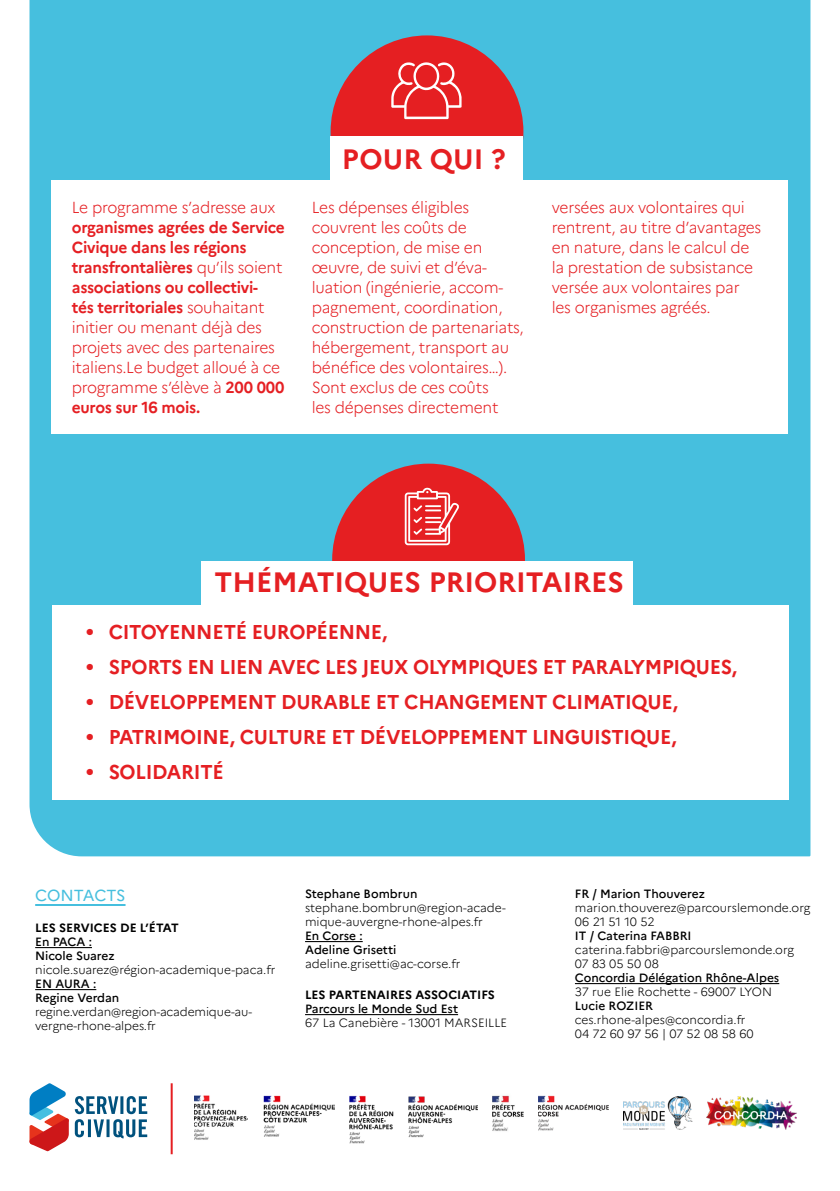
<style>
.page{position:relative;width:840px;height:1191px;background:#fff}
.page>*{position:absolute;margin:0;border:0;box-sizing:border-box;transform-origin:0 0}
.t1{font:700 28px "Marianne";color:#e51f22}
.t2{font:700 20px "Marianne";letter-spacing:-.015em;color:#e51f23}
.t3{font:300 16px/20px "Marianne";letter-spacing:-.015em;color:#e51f23}
.t4{font:700 16px/20px "Marianne";letter-spacing:-.015em;color:#e51f23}
.t5{font:16px "Marianne";letter-spacing:-.015em;color:#46bfde}
.t6{font:300 12px/14px "Marianne";color:#000}
.t7{font:500 12px/14px "Marianne";color:#000}
.t8{font:700 12px "Marianne";color:#000}
.s1{font-weight:300}
</style>
<div class="page">
<div style="left:29px;top:0;width:781px;height:856px;background:#46bfde"></div>
<hr style="left:35px;top:904px;width:90px;height:2px;background:#46bfde">
<hr style="left:35px;top:947px;width:57px;height:1px;background:#000">
<hr style="left:35px;top:989px;width:61px;height:1px;background:#000">
<hr style="left:305px;top:941px;width:57px;height:1px;background:#000">
<hr style="left:305px;top:1014px;width:153px;height:1px;background:#000">
<hr style="left:574px;top:983px;width:204px;height:1px;background:#000">
<img style="left:538px;top:1095px;width:70px;height:36px">
<img style="left:492px;top:1095px;width:31px;height:36px">
<img style="left:706px;top:1096px;width:89px;height:33px">
<img style="left:408px;top:1096px;width:69px;height:42px">
<img style="left:264px;top:1095px;width:70px;height:41px">
<img style="left:623px;top:1096px;width:69px;height:33px">
<img style="left:194px;top:1095px;width:53px;height:45px">
<img style="left:349px;top:1095px;width:44px;height:49px">
<svg style="left:29px;top:1083px;width:40px;height:68px"></svg>
<svg style="left:75px;top:1096px;width:72px;height:42px"></svg>
<hr style="left:170px;top:1083px;width:2px;height:71px;background:#e51f22">
<div style="left:330px;top:35px;width:193px;height:193px;background:#e51f22;border-radius:50%"></div>
<div style="left:332px;top:463px;width:192px;height:193px;background:#e51f22;border-radius:50%"></div>
<div style="left:330px;top:136px;width:193px;height:44px;background:#fff"></div>
<div style="left:51px;top:180px;width:735px;height:253px;background:#fff"></div>
<svg style="left:391px;top:62px;width:71px;height:58px"></svg>
<div style="left:201px;top:561px;width:431px;height:44px;background:#fff"></div>
<div style="left:52px;top:605px;width:735px;height:194px;background:#fff"></div>
<svg style="left:404px;top:488px;width:55px;height:57px"></svg>
<p class="t3" style="left:72px;top:197px;width:205px">Le programme s’adresse aux</p>
<p class="t4" style="left:72px;top:217px;width:214px">organismes agrées de Service<br>Civique dans les régions transfrontalières <span class="s1">qu’ils soient </span>associations ou collectivi-<br>tés territoriales <span class="s1">souhaitant initier ou menant déjà des projets avec des partenaires italiens.Le budget alloué à ce programme s’élève à</span> 200 000 euros sur 16 mois.</p>
<h1 class="t1" style="left:342px;top:142px;width:165px">POUR QUI ?</h1>
<p class="t3" style="left:311px;top:197px;width:213px">Les dépenses éligibles couvrent les coûts de conception, de mise en œuvre, de suivi et d’éva&shy;luation (ingénierie, accom&shy;pagnement, coordination, construction de partenariats, hébergement, transport au bénéfice des volontaires…).<br>Sont exclus de ces coûts<br>les dépenses directement</p>
<p class="t3" style="left:551px;top:197px;width:211px">versées aux volontaires qui rentrent, au titre d’avantages en nature, dans le calcul de la prestation de subsistance versée aux volontaires par les organismes agréés.</p>
<h1 class="t1" style="left:214px;top:564px;width:411px">THÉMATIQUES PRIORITAIRES</h1>
<p class="t2" style="left:86px;top:619px;width:303px">• CITOYENNETÉ EUROPÉENNE,</p>
<p class="t2" style="left:86px;top:654px;width:652px">• SPORTS EN LIEN AVEC LES JEUX OLYMPIQUES ET PARALYMPIQUES,</p>
<p class="t2" style="left:86px;top:689px;width:593px">• DÉVELOPPEMENT DURABLE ET CHANGEMENT CLIMATIQUE,</p>
<p class="t2" style="left:86px;top:724px;width:591px">• PATRIMOINE, CULTURE ET DÉVELOPPEMENT LINGUISTIQUE,</p>
<p class="t2" style="left:86px;top:759px;width:139px">• SOLIDARITÉ</p>
<p class="t5" style="left:35px;top:885px;width:92px">CONTACTS</p>
<p class="t8" style="left:35px;top:920px;width:145px">LES SERVICES DE L’ÉTAT</p>
<p class="t7" style="left:35px;top:934px;width:81px">En PACA :<br>Nicole Suarez</p>
<p class="t6" style="left:35px;top:962px;width:241px">nicole.suarez@région-academique-paca.fr</p>
<p class="t7" style="left:35px;top:976px;width:86px">EN AURA :<br>Regine Verdan</p>
<p class="t6" style="left:35px;top:1004px;width:218px">regine.verdan@region-academique-au&shy;vergne-rhone-alpes.fr</p>
<p class="t7" style="left:305px;top:886px;width:114px">Stephane Bombrun</p>
<p class="t6" style="left:305px;top:900px;width:202px">stephane.bombrun@region-acade&shy;mique-auvergne-rhone-alpes.fr</p>
<p class="t7" style="left:305px;top:928px;width:93px">En Corse :<br>Adeline Grisetti</p>
<p class="t6" style="left:305px;top:956px;width:157px">adeline.grisetti@ac-corse.fr</p>
<p class="t8" style="left:305px;top:987px;width:191px">LES PARTENAIRES ASSOCIATIFS</p>
<p class="t7" style="left:305px;top:1001px;width:154px">Parcours le Monde Sud Est</p>
<p class="t6" style="left:305px;top:1015px;width:203px">67 La Canebière - 13001 MARSEILLE</p>
<p class="t7" style="left:574px;top:886px;width:131px">FR / Marion Thouverez</p>
<p class="t6" style="left:574px;top:900px;width:237px">marion.thouverez@parcourslemonde.org<br>06 21 51 10 52</p>
<p class="t7" style="left:574px;top:928px;width:118px">IT / Caterina FABBRI</p>
<p class="t6" style="left:574px;top:942px;width:221px">caterina.fabbri@parcourslemonde.org<br>07 83 05 50 08</p>
<p class="t7" style="left:574px;top:970px;width:206px">Concordia Délégation Rhône-Alpes</p>
<p class="t6" style="left:574px;top:984px;width:198px">37 rue Elie Rochette - 69007 LYON</p>
<p class="t7" style="left:574px;top:998px;width:80px">Lucie ROZIER</p>
<p class="t6" style="left:574px;top:1012px;width:180px">ces.rhone-alpes@concordia.fr<br>04 72 60 97 56 | 07 52 08 58 60</p>
</div>
